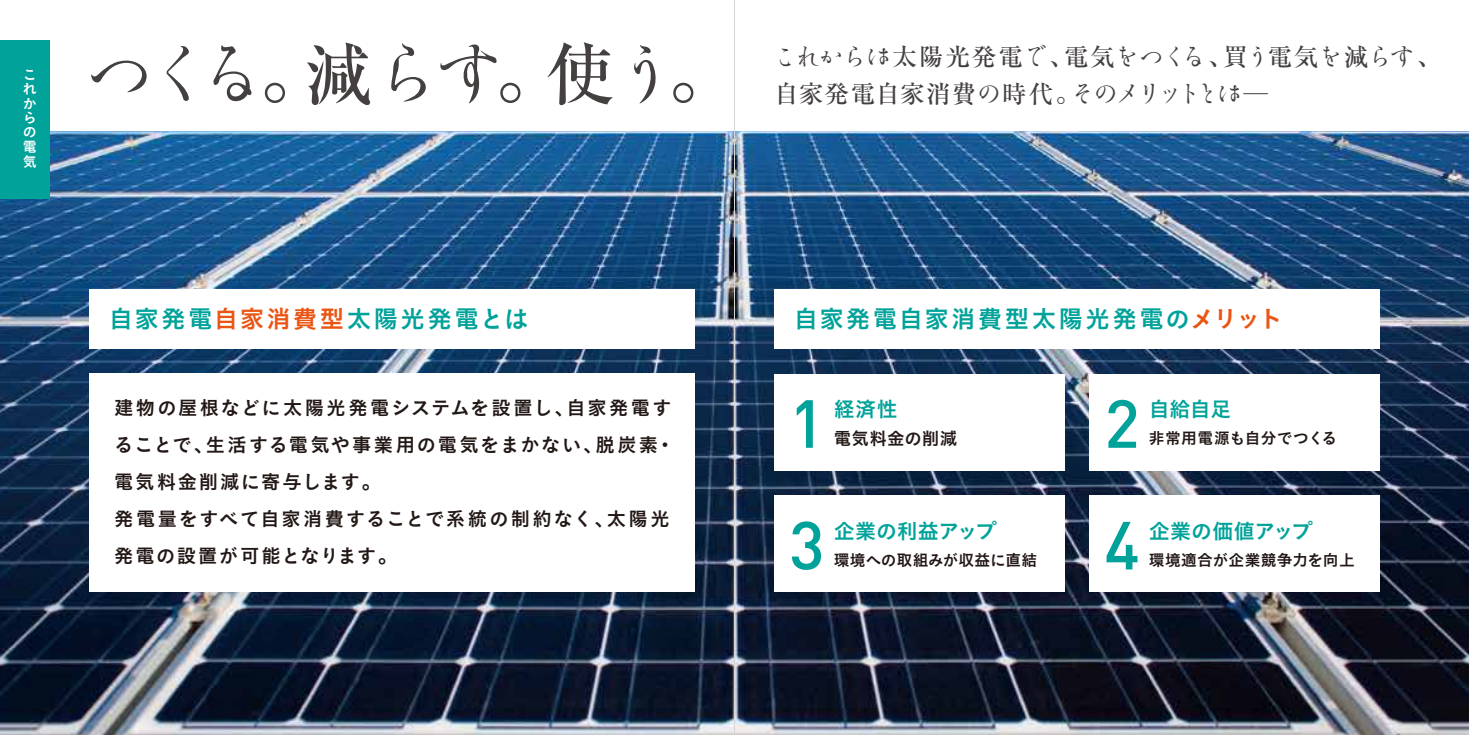
<style>
.page{position:relative;width:1469px;height:735px;background:#fff}
.page>*{position:absolute;margin:0;border:0;box-sizing:border-box;transform-origin:0 0}
.t1{font:68.25px "Seimin Kana Classic OT M";color:#44403f}
.t2{font:500 66.85px "DINOT";color:#00a29a}
.t3{font:24.5px "Koburina Go Std N W6";letter-spacing:.085em;color:#00a29a}
.t4{font:24.5px "Seimin Kana Classic OT M";letter-spacing:-.055em;color:#44403f}
.t5{font:500 24.5px "Ryumin Pro";letter-spacing:.04em;color:#44403f}
.t6{font:21px "Koburina Go Std N W6";letter-spacing:-.01em;color:#00a29a}
.t7{font:19.25px/36.8px "Koburina Go Std N W6";letter-spacing:.09em;color:#221815}
.t8{font:17.5px "Koburina Go Std N W6";letter-spacing:.01em;color:#221815}
.t9{font:15.75px "Koburina Go Std N W6";letter-spacing:.015em;color:#221815}
.t10{font:15.75px "Koburina Go Std N W6";letter-spacing:-.005em;color:#221815}
.t11{font:14px/14.5px "Koburina Go Std N W6";color:#fff}
.s1{font-family:"Ryumin Pro";font-weight:500}
.s2{font-family:"Seimin Kana Classic OT M";font-weight:400}
.s3{color:#ea5514}
</style>
<div class="page">
<img style="left:734px;top:131px;width:734px;height:603px">
<img style="left:0;top:131px;width:734px;height:603px">
<div style="left:0;top:40px;width:50px;height:158px;background:#00a29a"></div>
<div style="left:89px;top:289px;width:605px;height:59px;background:#fff"></div>
<div style="left:89px;top:373px;width:605px;height:219px;background:#fff"></div>
<div style="left:774px;top:289px;width:605px;height:59px;background:#fff"></div>
<div style="left:774px;top:373px;width:290px;height:97px;background:#fff"></div>
<div style="left:1089px;top:373px;width:290px;height:97px;background:#fff"></div>
<div style="left:774px;top:495px;width:290px;height:97px;background:#fff"></div>
<div style="left:1089px;top:495px;width:290px;height:97px;background:#fff"></div>
<p class="t11" style="left:23px;top:68px;width:15px">これからの電気</p>
<h1 class="t1" style="left:85px;top:38px;width:653px">つくる<span class="s1">。減</span>らす<span class="s1">。使</span>う<span class="s1">。</span></h1>
<p class="t4" style="left:772px;top:44px;width:670px">これからは<span class="s1">太陽光発電</span>で<span class="s1">、電気</span>をつくる<span class="s1">、買</span>う<span class="s1">電気</span>を<span class="s1">減</span>らす<span class="s1">、</span></p>
<p class="t5" style="left:774px;top:75px;width:495px">自家発電自家消費<span class="s2">の</span>時代。<span class="s2">そのメリットとは</span>─</p>
<p class="t3" style="left:109px;top:300px;width:421px">自家発電<span class="s3">自家消費型</span>太陽光発電とは</p>
<p class="t7" style="left:114px;top:390px;width:562px">建物の屋根などに太陽光発電システムを設置し、自家発電することで、生活する電気や事業用の電気をまかない、脱炭素・電気料金削減に寄与します。<br>発電量をすべて自家消費することで系統の制約なく、太陽光発電の設置が可能となります。</p>
<p class="t3" style="left:793px;top:300px;width:490px">自家発電自家消費型太陽光発電の<span class="s3">メリット</span></p>
<p class="t6" style="left:833px;top:393px;width:65px">経済性</p>
<p class="t8" style="left:833px;top:425px;width:125px">電気料金の削減</p>
<h2 class="t2" style="left:789px;top:380px;width:37px">1</h2>
<p class="t6" style="left:1148px;top:393px;width:84px">自給自足</p>
<h2 class="t2" style="left:1104px;top:380px;width:37px">2</h2>
<p class="t9" style="left:1148px;top:425px;width:190px">非常用電源も自分でつくる</p>
<h2 class="t2" style="left:789px;top:502px;width:37px">3</h2>
<p class="t6" style="left:833px;top:514px;width:165px">企業の利益アップ</p>
<p class="t10" style="left:833px;top:547px;width:205px">環境への取組みが収益に直結</p>
<h2 class="t2" style="left:1104px;top:502px;width:37px">4</h2>
<p class="t6" style="left:1148px;top:514px;width:165px">企業の価値アップ</p>
<p class="t9" style="left:1148px;top:547px;width:207px">環境適合が企業競争力を向上</p>
</div>
